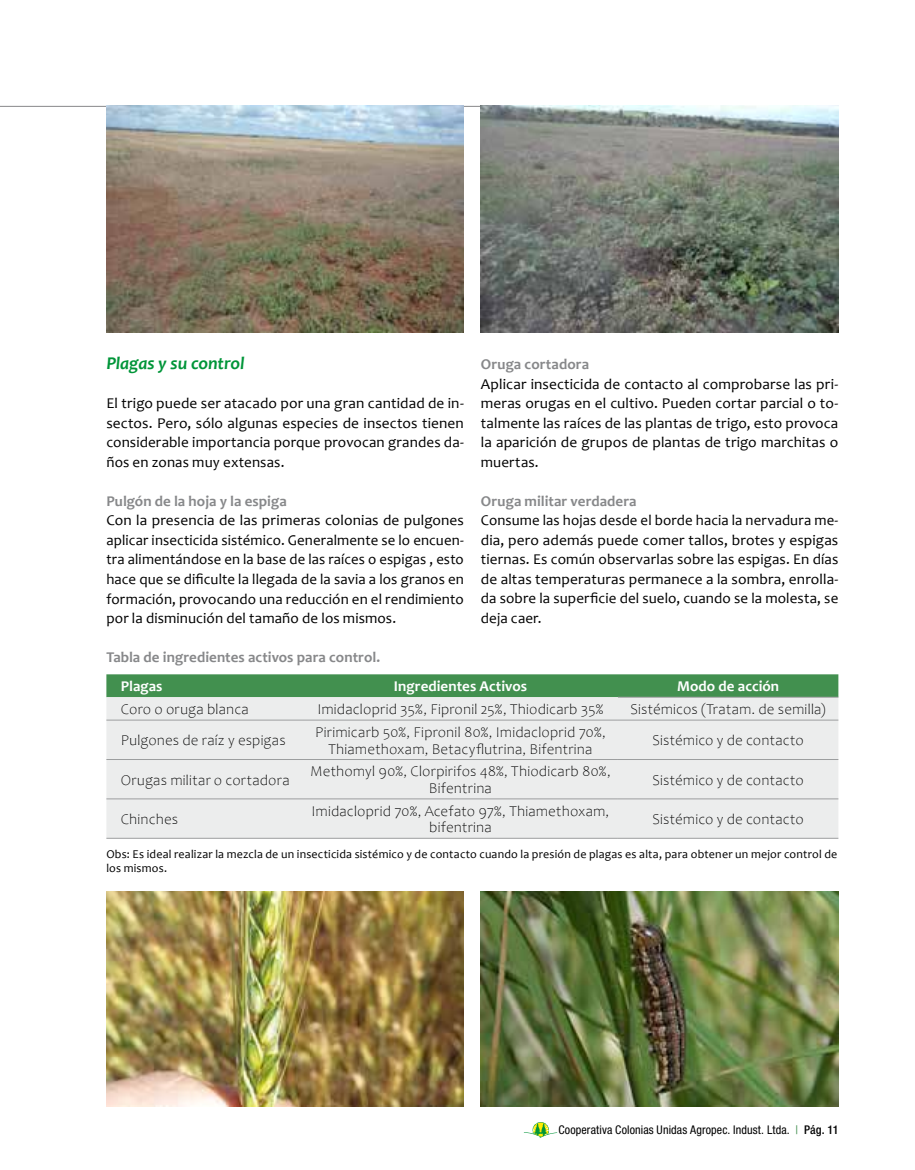
<style>
.page{position:relative;width:915px;height:1170px;background:#fff}
.page>*{position:absolute;margin:0;border:0;box-sizing:border-box;transform-origin:0 0}
.t1{font:italic 700 18px "Candara";letter-spacing:-.005em;color:#009539}
.t2{font:15px/19.5px "Candara";letter-spacing:.005em;color:#000;text-align:justify}
.t3{font:300 15px/16.5px "Candara";letter-spacing:.01em;color:#000;text-align:center}
.t4{font:700 15px "Candara";letter-spacing:.005em;color:#87888a}
.t5{font:700 15px "Candara";letter-spacing:.005em;color:#fff}
.t6{font:12px/13.5px "Candara";letter-spacing:.015em;color:#000}
.t7{font:condensed 12px "Helvetica Neue";letter-spacing:.01em;color:#000}
.s1{color:#42904f}
.s2{font-weight:500}
</style>
<div class="page">
<svg style="left:523px;top:1122px;width:34px;height:15px"></svg>
<hr style="left:0;top:106px;width:838px;height:1px;background:#87888a">
<svg style="left:106px;top:674px;width:732px;height:163px;background:#abc9b1"></svg>
<div style="left:303px;top:697px;width:535px;height:140px;background:#eceded"></div>
<hr style="left:617px;top:696px;width:221px;height:1px;background:#9c9e9f">
<hr style="left:303px;top:719px;width:314px;height:1px;background:#9c9e9f">
<hr style="left:617px;top:719px;width:221px;height:1px;background:#9c9e9f">
<hr style="left:303px;top:759px;width:314px;height:1px;background:#9c9e9f">
<hr style="left:617px;top:759px;width:221px;height:1px;background:#9c9e9f">
<hr style="left:303px;top:798px;width:314px;height:1px;background:#9c9e9f">
<hr style="left:617px;top:798px;width:221px;height:1px;background:#9c9e9f">
<hr style="left:303px;top:837px;width:314px;height:1px;background:#9c9e9f">
<hr style="left:617px;top:837px;width:221px;height:1px;background:#9c9e9f">
<hr style="left:106px;top:719px;width:197px;height:1px;background:#9c9e9f">
<hr style="left:106px;top:759px;width:197px;height:1px;background:#9c9e9f">
<hr style="left:106px;top:798px;width:197px;height:1px;background:#9c9e9f">
<hr style="left:106px;top:837px;width:197px;height:1px;background:#9c9e9f">
<img style="left:106px;top:891px;width:357px;height:215px">
<img style="left:480px;top:891px;width:358px;height:215px">
<img style="left:480px;top:105px;width:358px;height:228px">
<img style="left:106px;top:105px;width:357px;height:228px">
<p class="t1" style="left:106px;top:352px;width:140px">Plagas y su control</p>
<p class="t2" style="left:106px;top:393px;width:359px">El trigo puede ser atacado por una gran cantidad de in&shy;sectos. Pero, sólo algunas especies de insectos tienen considerable importancia porque provocan grandes da&shy;ños en zonas muy extensas.</p>
<p class="t4" style="left:106px;top:491px;width:182px">Pulgón de la hoja y la espiga</p>
<p class="t2" style="left:106px;top:510px;width:359px">Con la presencia de las primeras colonias de pulgones aplicar insecticida sistémico. Generalmente se lo encuen&shy;tra alimentándose en la base de las raíces o espigas , esto hace que se dificulte la llegada de la savia a los granos en formación, provocando una reducción en el rendimiento por la disminución del tamaño de los mismos.</p>
<p class="t4" style="left:106px;top:647px;width:275px">Tabla de ingredientes activos para control.</p>
<p class="t4" style="left:480px;top:355px;width:110px">Oruga cortadora</p>
<p class="t2" style="left:480px;top:374px;width:359px">Aplicar insecticida de contacto al comprobarse las pri&shy;meras orugas en el cultivo. Pueden cortar parcial o to&shy;talmente las raíces de las plantas de trigo, esto provoca la aparición de grupos de plantas de trigo marchitas o muertas.</p>
<p class="t4" style="left:480px;top:491px;width:157px">Oruga militar verdadera</p>
<p class="t2" style="left:480px;top:510px;width:359px">Consume las hojas desde el borde hacia la nervadura me&shy;dia, pero además puede comer tallos, brotes y espigas tiernas. Es común observarlas sobre las espigas. En días de altas temperaturas permanece a la sombra, enrolla&shy;da sobre la superficie del suelo, cuando se la molesta, se deja caer.</p>
<p class="t5" style="left:121px;top:677px;width:43px">Plagas</p>
<p class="t5" style="left:393px;top:677px;width:135px">Ingredientes Activos</p>
<p class="t5" style="left:676px;top:677px;width:104px">Modo de acción</p>
<p class="t3" style="left:121px;top:701px;width:129px">Coro o oruga blanca</p>
<p class="t3" style="left:317px;top:701px;width:287px">Imidacloprid 35%, Fipronil 25%, Thiodicarb 35%</p>
<p class="t3" style="left:630px;top:701px;width:197px">Sistémicos (Tratam. de semilla)</p>
<p class="t3" style="left:121px;top:732px;width:166px">Pulgones de raíz y espigas</p>
<p class="t3" style="left:315px;top:724px;width:292px">Pirimicarb 50%, Fipronil 80%, Imidacloprid 70%,<br>Thiamethoxam, Betacyflutrina, Bifentrina</p>
<p class="t3" style="left:652px;top:732px;width:153px">Sistémico y de contacto</p>
<p class="t3" style="left:121px;top:771px;width:170px">Orugas militar o cortadora</p>
<p class="t3" style="left:310px;top:763px;width:302px">Methomyl 90%, Clorpirifos 48%, Thiodicarb 80%,<br>Bifentrina</p>
<p class="t3" style="left:652px;top:771px;width:153px">Sistémico y de contacto</p>
<p class="t3" style="left:121px;top:811px;width:59px">Chinches</p>
<p class="t3" style="left:311px;top:802px;width:299px">Imidacloprid 70%, Acefato 97%, Thiamethoxam, bifentrina</p>
<p class="t3" style="left:652px;top:811px;width:153px">Sistémico y de contacto</p>
<p class="t6" style="left:106px;top:847px;width:732px">Obs: Es ideal realizar la mezcla de un insecticida sistémico y de contacto cuando la presión de plagas es alta, para obtener un mejor control de los mismos.</p>
<p class="t7" style="left:558px;top:1122px;width:281px">Cooperativa Colonias Unidas Agropec. Indust. Ltda. <span class="s1">|</span> <span class="s2">Pág. 11</span></p>
</div>
